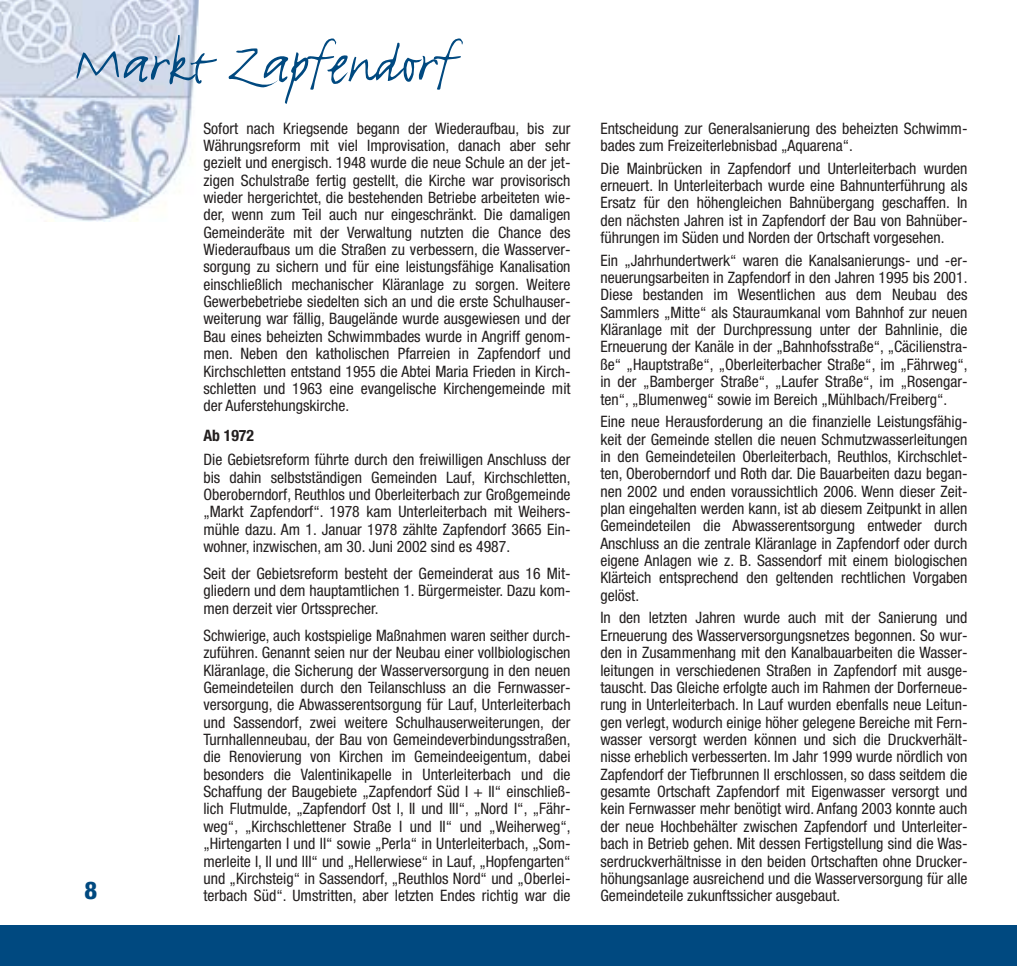
<style>
.page{position:relative;width:1017px;height:966px;background:#fff}
.page>*{position:absolute;margin:0;border:0;box-sizing:border-box;transform-origin:0 0}
.t1{font:64.75px "FF Justlefthand";color:#004980}
.t2{font:800 condensed 24.5px "Helvetica Neue";color:#004980}
.t3{font:condensed 15.75px/17.3px "Helvetica Neue";color:#231f1f;text-align:justify}
.t4{font:700 condensed 15.75px "Helvetica Neue";color:#231f1f}
</style>
<div class="page">
<img style="left:0;top:0;width:198px;height:221px">
<div style="left:0;top:926px;width:1017px;height:40px;background:#004980"></div>
<h1 class="t1" style="left:74px;top:40px;width:383px">Markt Zapfendorf</h1>
<p class="t3" style="left:203px;top:121px;width:369px">Sofort nach Kriegsende begann der Wiederaufbau, bis zur Währungsreform mit viel Improvisation, danach aber sehr gezielt und energisch. 1948 wurde die neue Schule an der jet&shy;zigen Schulstraße fertig gestellt, die Kirche war provisorisch wieder hergerichtet, die bestehenden Betriebe arbeiteten wie&shy;der, wenn zum Teil auch nur eingeschränkt. Die damaligen Gemeinderäte mit der Verwaltung nutzten die Chance des Wiederaufbaus um die Straßen zu verbessern, die Wasserver&shy;sorgung zu sichern und für eine leistungsfähige Kanalisation einschließlich mechanischer Kläranlage zu sorgen. Weitere Gewerbebetriebe siedelten sich an und die erste Schulhauser&shy;weiterung war fällig, Baugelände wurde ausgewiesen und der Bau eines beheizten Schwimmbades wurde in Angriff genom&shy;men. Neben den katholischen Pfarreien in Zapfendorf und Kirchschletten entstand 1955 die Abtei Maria Frieden in Kirch&shy;schletten und 1963 eine evangelische Kirchengemeinde mit der Auferstehungskirche.</p>
<p class="t4" style="left:203px;top:430px;width:52px">Ab 1972</p>
<p class="t3" style="left:203px;top:452px;width:369px">Die Gebietsreform führte durch den freiwilligen Anschluss der bis dahin selbstständigen Gemeinden Lauf, Kirchschletten, Oberoberndorf, Reuthlos und Oberleiterbach zur Großgemeinde „Markt Zapfendorf“. 1978 kam Unterleiterbach mit Weihers&shy;mühle dazu. Am 1. Januar 1978 zählte Zapfendorf 3665 Ein&shy;wohner, inzwischen, am 30. Juni 2002 sind es 4987.</p>
<p class="t3" style="left:203px;top:566px;width:369px">Seit der Gebietsreform besteht der Gemeinderat aus 16 Mit&shy;gliedern und dem hauptamtlichen 1. Bürgermeister. Dazu kom&shy;men derzeit vier Ortssprecher.</p>
<p class="t3" style="left:203px;top:628px;width:369px">Schwierige, auch kostspielige Maßnahmen waren seither durch&shy;zuführen. Genannt seien nur der Neubau einer vollbiologischen Kläranlage, die Sicherung der Wasserversorgung in den neuen Gemeindeteilen durch den Teilanschluss an die Fernwasser&shy;versorgung, die Abwasserentsorgung für Lauf, Unterleiterbach und Sassendorf, zwei weitere Schulhauserweiterungen, der Turnhallenneubau, der Bau von Gemeindeverbindungsstraßen, die Renovierung von Kirchen im Gemeindeeigentum, dabei besonders die Valentinikapelle in Unterleiterbach und die Schaffung der Baugebiete „Zapfendorf Süd I + II“ einschließ&shy;lich Flutmulde, „Zapfendorf Ost I, II und III“, „Nord I“, „Fähr&shy;weg“, „Kirchschlettener Straße I und II“ und „Weiherweg“, „Hirtengarten I und II“ sowie „Perla“ in Unterleiterbach, „Som&shy;merleite I, II und III“ und „Hellerwiese“ in Lauf, „Hopfengarten“ und „Kirchsteig“ in Sassendorf, „Reuthlos Nord“ und „Oberlei&shy;terbach Süd“. Umstritten, aber letzten Endes richtig war die</p>
<h2 class="t2" style="left:84px;top:881px;width:14px">8</h2>
<p class="t3" style="left:600px;top:121px;width:369px">Entscheidung zur Generalsanierung des beheizten Schwimm&shy;bades zum Freizeiterlebnisbad „Aquarena“.</p>
<p class="t3" style="left:600px;top:161px;width:369px">Die Mainbrücken in Zapfendorf und Unterleiterbach wurden erneuert. In Unterleiterbach wurde eine Bahnunterführung als Ersatz für den höhengleichen Bahnübergang geschaffen. In den nächsten Jahren ist in Zapfendorf der Bau von Bahnüber&shy;führungen im Süden und Norden der Ortschaft vorgesehen.</p>
<p class="t3" style="left:600px;top:253px;width:369px">Ein „Jahrhundertwerk“ waren die Kanalsanierungs- und -er&shy;neuerungsarbeiten in Zapfendorf in den Jahren 1995 bis 2001.<br>Diese bestanden im Wesentlichen aus dem Neubau des Sammlers „Mitte“ als Stauraumkanal vom Bahnhof zur neuen Kläranlage mit der Durchpressung unter der Bahnlinie, die Erneuerung der Kanäle in der „Bahnhofsstraße“, „Cäcilienstra&shy;ße“ „Hauptstraße“, „Oberleiterbacher Straße“, im „Fährweg“, in der „Bamberger Straße“, „Laufer Straße“, im „Rosengar&shy;ten“, „Blumenweg“ sowie im Bereich „Mühlbach/Freiberg“.</p>
<p class="t3" style="left:600px;top:414px;width:369px">Eine neue Herausforderung an die finanzielle Leistungsfähig&shy;keit der Gemeinde stellen die neuen Schmutzwasserleitungen in den Gemeindeteilen Oberleiterbach, Reuthlos, Kirchschlet&shy;ten, Oberoberndorf und Roth dar. Die Bauarbeiten dazu began&shy;nen 2002 und enden voraussichtlich 2006. Wenn dieser Zeit&shy;plan eingehalten werden kann, ist ab diesem Zeitpunkt in allen Gemeindeteilen die Abwasserentsorgung entweder durch Anschluss an die zentrale Kläranlage in Zapfendorf oder durch eigene Anlagen wie z. B. Sassendorf mit einem biologischen Klärteich entsprechend den geltenden rechtlichen Vorgaben gelöst.</p>
<p class="t3" style="left:600px;top:611px;width:369px">In den letzten Jahren wurde auch mit der Sanierung und Erneuerung des Wasserversorgungsnetzes begonnen. So wur&shy;den in Zusammenhang mit den Kanalbauarbeiten die Wasser&shy;leitungen in verschiedenen Straßen in Zapfendorf mit ausge&shy;tauscht. Das Gleiche erfolgte auch im Rahmen der Dorferneue&shy;rung in Unterleiterbach. In Lauf wurden ebenfalls neue Leitun&shy;gen verlegt, wodurch einige höher gelegene Bereiche mit Fern&shy;wasser versorgt werden können und sich die Druckverhält&shy;nisse erheblich verbesserten. Im Jahr 1999 wurde nördlich von Zapfendorf der Tiefbrunnen II erschlossen, so dass seitdem die gesamte Ortschaft Zapfendorf mit Eigenwasser versorgt und kein Fernwasser mehr benötigt wird. Anfang 2003 konnte auch der neue Hochbehälter zwischen Zapfendorf und Unterleiter&shy;bach in Betrieb gehen. Mit dessen Fertigstellung sind die Was&shy;serdruckverhältnisse in den beiden Ortschaften ohne Drucker&shy;höhungsanlage ausreichend und die Wasserversorgung für alle Gemeindeteile zukunftssicher ausgebaut.</p>
</div>
